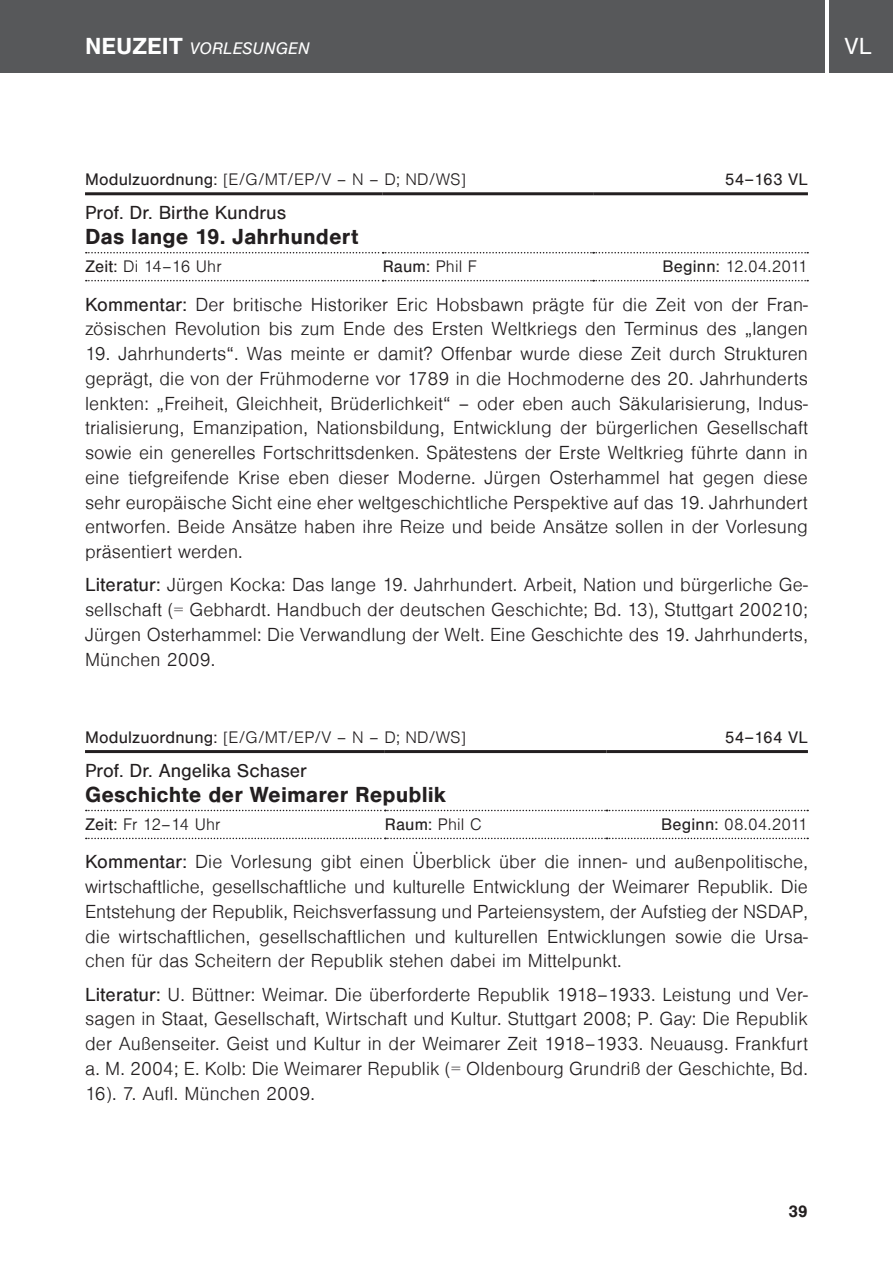
<style>
.page{position:relative;width:893px;height:1263px;background:#fff}
.page>*{position:absolute;margin:0;border:0;box-sizing:border-box;transform-origin:0 0}
.t1{font:24px "Sans";color:#fff}
.t2{font:700 22.5px "Sans";letter-spacing:.005em;color:#231f20}
.t3{font:300 19.5px/24.8px "Sans";letter-spacing:.005em;color:#231f20;text-align:justify}
.t4{font:19.5px "Sans";color:#231f20}
.t5{font:300 17.25px "Sans";letter-spacing:.005em;color:#231f20}
.t6{font:17.25px "Sans";letter-spacing:.01em;color:#231f20}
.t7{font:italic 17.25px "Sans";letter-spacing:.01em;color:#fff}
.t8{font:700 17.25px "Sans";color:#231f20}
.s1{font-weight:700;font-style:normal;font-size:24px}
.s2{font-weight:400}
.s3{font-weight:300}
</style>
<div class="page">
<div style="left:0;top:0;width:825px;height:72px;background:#57585a"></div>
<div style="left:829px;top:0;width:64px;height:72px;background:#57585a"></div>
<hr style="left:593px;top:192px;width:215px;height:3px;background:#231f20">
<hr style="left:85px;top:192px;width:298px;height:3px;background:#231f20">
<hr style="left:383px;top:192px;width:210px;height:3px;background:#231f20">
<svg style="left:86px;top:252px;width:722px;height:1px"></svg>
<svg style="left:86px;top:280px;width:722px;height:1px"></svg>
<hr style="left:607px;top:750px;width:201px;height:3px;background:#231f20">
<hr style="left:85px;top:750px;width:300px;height:3px;background:#231f20">
<hr style="left:385px;top:750px;width:222px;height:3px;background:#231f20">
<svg style="left:86px;top:810px;width:722px;height:1px"></svg>
<svg style="left:86px;top:838px;width:722px;height:1px"></svg>
<p class="t7" style="left:85px;top:38px;width:226px"><span class="s1">Neuzeit</span> VORLESUNGEN</p>
<p class="t1" style="left:845px;top:33px;width:26px">VL</p>
<p class="t5" style="left:85px;top:171px;width:382px"><span class="s2">Modulzuordnung:</span> [E/G/MT/EP/V – N – D; ND/WS]</p>
<p class="t6" style="left:725px;top:170px;width:83px">54–163 VL</p>
<p class="t4" style="left:85px;top:202px;width:203px">Prof. Dr. Birthe Kundrus</p>
<p class="t2" style="left:85px;top:224px;width:275px">Das lange 19. Jahrhundert</p>
<p class="t5" style="left:85px;top:257px;width:138px"><span class="s2">Zeit:</span> Di 14–16 Uhr</p>
<p class="t6" style="left:383px;top:257px;width:96px">Raum: <span class="s3">Phil F</span></p>
<p class="t5" style="left:663px;top:257px;width:147px"><span class="s2">Beginn:</span> 12.04.2011</p>
<p class="t3" style="left:85px;top:292px;width:724px"><span class="s2">Kommentar:</span> Der britische Historiker Eric Hobsbawn prägte für die Zeit von der Fran&shy;zösischen Revolution bis zum Ende des Ersten Weltkriegs den Terminus des „langen</p>
<p class="t3" style="left:85px;top:342px;width:724px">19. Jahrhunderts“. Was meinte er damit? Offenbar wurde diese Zeit durch Strukturen geprägt, die von der Frühmoderne vor 1789 in die Hochmoderne des 20. Jahrhunderts lenkten: „Freiheit, Gleichheit, Brüderlichkeit“ – oder eben auch Säkularisierung, Indus&shy;trialisierung, Emanzipation, Nationsbildung, Entwicklung der bürgerlichen Gesellschaft sowie ein generelles Fortschrittsdenken. Spätestens der Erste Weltkrieg führte dann in eine tiefgreifende Krise eben dieser Moderne. Jürgen Osterhammel hat gegen diese sehr europäische Sicht eine eher weltgeschichtliche Perspektive auf das 19. Jahrhundert entworfen. Beide Ansätze haben ihre Reize und beide Ansätze sollen in der Vorlesung präsentiert werden.</p>
<p class="t3" style="left:85px;top:573px;width:724px"><span class="s2">Literatur:</span> Jürgen Kocka: Das lange 19. Jahrhundert. Arbeit, Nation und bürgerliche Ge&shy;sellschaft (= Gebhardt. Handbuch der deutschen Geschichte; Bd. 13), Stuttgart 200210; Jürgen Osterhammel: Die Verwandlung der Welt. Eine Geschichte des 19. Jahrhunderts, M ünchen 2009.</p>
<p class="t5" style="left:85px;top:728px;width:382px"><span class="s2">Modulzuordnung:</span> [E/G/MT/EP/V – N – D; ND/WS]</p>
<p class="t6" style="left:725px;top:728px;width:83px">54–164 VL</p>
<p class="t4" style="left:85px;top:760px;width:223px">Prof. Dr. Angelika Schaser</p>
<p class="t2" style="left:85px;top:782px;width:363px">Geschichte der Weimarer Republik</p>
<p class="t5" style="left:85px;top:815px;width:137px"><span class="s2">Zeit:</span> Fr 12–14 Uhr</p>
<p class="t6" style="left:385px;top:815px;width:98px">Raum: <span class="s3">Phil C</span></p>
<p class="t5" style="left:661px;top:815px;width:148px"><span class="s2">Beginn:</span> 08.04.2011</p>
<p class="t3" style="left:85px;top:850px;width:724px"><span class="s2">Kommentar:</span> Die Vorlesung gibt einen Überblick über die innen- und außenpolitische, wirtschaftliche, gesellschaftliche und kulturelle Entwicklung der Weimarer Republik. Die Entstehung der Republik, Reichsverfassung und Parteiensystem, der Aufstieg der NSDAP, die wirtschaftlichen, gesellschaftlichen und kulturellen Entwicklungen sowie die Ursa&shy;chen für das Scheitern der Republik stehen dabei im M ittelpunkt.</p>
<p class="t3" style="left:85px;top:982px;width:724px"><span class="s2">Literatur:</span> U. Büttner: Weimar. Die überforderte Republik 1918–1933. Leistung und Ver&shy;sagen in Staat, Gesellschaft, Wirtschaft und Kultur. Stuttgart 2008; P. Gay: Die Republik der Außenseiter. Geist und Kultur in der Weimarer Zeit 1918–1933. Neuausg. Frankfurt a. M . 2004; E. Kolb: Die Weimarer Republik (= Oldenbourg Grundriß der Geschichte, Bd.<br>16). 7. Aufl. M ünchen 2009.</p>
<p class="t8" style="left:788px;top:1202px;width:21px">39</p>
</div>
